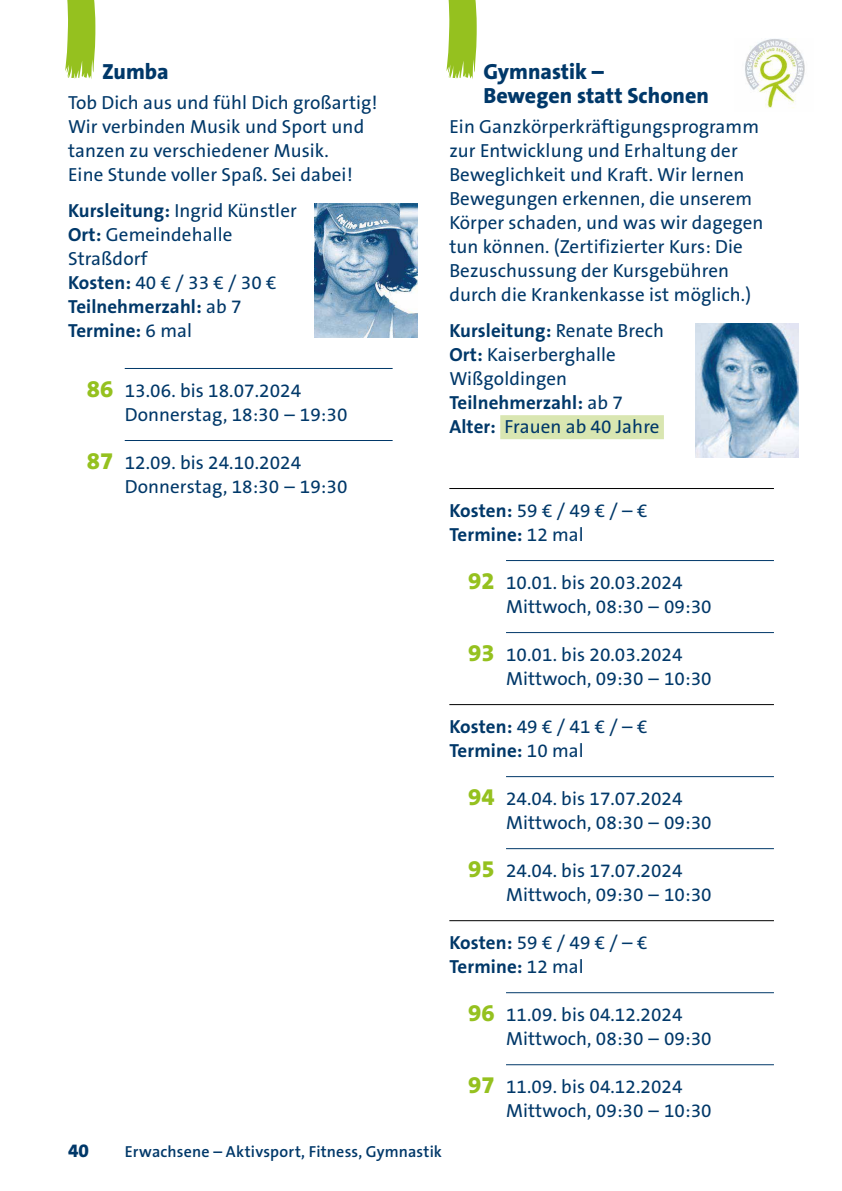
<style>
.page{position:relative;width:842px;height:1191px;background:#fff}
.page>*{position:absolute;margin:0;border:0;box-sizing:border-box;transform-origin:0 0}
.t1{font:800 22px/24px "The Sans B8";color:#003869}
.t2{font:19px/24px "The Sans B5 Plain";letter-spacing:.005em;color:#003869}
.t3{font:700 19px/24px "The Sans B7";letter-spacing:.005em;color:#003869}
.t4{font:800 19px "The Sans B8";color:#003869}
.t5{font:600 16px "The Sans B6";letter-spacing:.015em;color:#003869}
.s1{font-family:"The Sans B7";font-weight:700}
.s2{font-family:"The Sans B5 Plain";font-weight:400}
.s3{font-family:"The Sans B8";font-weight:800;font-size:24px;color:#95c11f}
</style>
<div class="page">
<hr style="left:125px;top:368px;width:268px;height:1px;background:#003869">
<hr style="left:125px;top:440px;width:268px;height:1px;background:#003869">
<svg style="left:65px;top:0;width:30px;height:79px;background:#a4c93f"></svg>
<img style="left:314px;top:203px;width:103px;height:134px">
<div style="left:500px;top:415px;width:164px;height:24px;background:#d9e6b1"></div>
<hr style="left:449px;top:488px;width:325px;height:1px;background:#000">
<hr style="left:506px;top:560px;width:268px;height:1px;background:#003869">
<hr style="left:506px;top:632px;width:268px;height:1px;background:#003869">
<hr style="left:449px;top:704px;width:325px;height:1px;background:#000">
<hr style="left:506px;top:776px;width:268px;height:1px;background:#003869">
<hr style="left:506px;top:848px;width:268px;height:1px;background:#003869">
<hr style="left:449px;top:920px;width:325px;height:1px;background:#000">
<hr style="left:506px;top:992px;width:268px;height:1px;background:#003869">
<hr style="left:506px;top:1064px;width:268px;height:1px;background:#003869">
<img style="left:745px;top:39px;width:60px;height:69px">
<svg style="left:446px;top:0;width:31px;height:79px;background:#a6cb44"></svg>
<img style="left:696px;top:323px;width:102px;height:134px">
<p class="t1" style="left:102px;top:60px;width:68px">Zumba</p>
<p class="t2" style="left:68px;top:91px;width:311px">Tob Dich aus und fühl Dich großartig!<br>Wir verbinden Musik und Sport und tanzen zu verschiedener Musik.<br>Eine Stunde voller Spaß. Sei dabei!</p>
<p class="t2" style="left:68px;top:199px;width:230px"><span class="s1">Kursleitung:</span> Ingrid Künstler<br><span class="s1">Ort:</span> Gemeindehalle<br>Straßdorf<br><span class="s1">Kosten:</span> 40 € / 33 € / 30 €</p>
<p class="t3" style="left:68px;top:295px;width:175px">Teilnehmerzahl: <span class="s2">ab 7<br></span>Termine: <span class="s2">6 mal</span></p>
<p class="t2" style="left:125px;top:379px;width:224px;text-indent:-38px"><span class="s3">86</span> 13.06. bis 18.07.2024<br>Donnerstag, 18:30 – 19:30</p>
<p class="t2" style="left:125px;top:451px;width:224px;text-indent:-38px"><span class="s3">87</span> 12.09. bis 24.10.2024<br>Donnerstag, 18:30 – 19:30</p>
<p class="t1" style="left:483px;top:60px;width:227px">Gymnastik –<br>Bewegen statt Schonen</p>
<p class="t2" style="left:449px;top:115px;width:316px">Ein Ganzkörperkräftigungsprogramm zur Entwicklung und Erhaltung der Beweglichkeit und Kraft. Wir lernen Bewegungen erkennen, die unserem Körper schaden, und was wir dagegen tun können. (Zertifizierter Kurs: Die Bezuschussung der Kursgebühren durch die Krankenkasse ist möglich.)</p>
<p class="t3" style="left:449px;top:319px;width:216px">Kursleitung: <span class="s2">Renate Brech</span></p>
<p class="t2" style="left:449px;top:343px;width:168px"><span class="s1">Ort:</span> Kaiserberghalle<br>Wißgoldingen</p>
<p class="t3" style="left:449px;top:391px;width:175px">Teilnehmerzahl: <span class="s2">ab 7</span></p>
<p class="t2" style="left:449px;top:415px;width:212px"><span class="s1">Alter:</span> Frauen ab 40 Jahre</p>
<p class="t2" style="left:449px;top:499px;width:200px"><span class="s1">Kosten:</span> 59 € / 49 € / – €</p>
<p class="t3" style="left:449px;top:523px;width:136px">Termine: <span class="s2">12 mal</span></p>
<p class="t2" style="left:506px;top:571px;width:207px;text-indent:-38px"><span class="s3">92</span> 10.01. bis 20.03.2024<br>Mittwoch, 08:30 – 09:30</p>
<p class="t2" style="left:506px;top:643px;width:207px;text-indent:-38px"><span class="s3">93</span> 10.01. bis 20.03.2024<br>Mittwoch, 09:30 – 10:30</p>
<p class="t2" style="left:449px;top:715px;width:200px"><span class="s1">Kosten:</span> 49 € / 41 € / – €</p>
<p class="t3" style="left:449px;top:739px;width:136px">Termine: <span class="s2">10 mal</span></p>
<p class="t2" style="left:506px;top:787px;width:207px;text-indent:-38px"><span class="s3">94</span> 24.04. bis 17.07.2024<br>Mittwoch, 08:30 – 09:30</p>
<p class="t2" style="left:506px;top:859px;width:207px;text-indent:-38px"><span class="s3">95</span> 24.04. bis 17.07.2024<br>Mittwoch, 09:30 – 10:30</p>
<p class="t2" style="left:449px;top:931px;width:200px"><span class="s1">Kosten:</span> 59 € / 49 € / – €</p>
<p class="t3" style="left:449px;top:955px;width:136px">Termine: <span class="s2">12 mal</span></p>
<p class="t2" style="left:506px;top:1003px;width:207px;text-indent:-38px"><span class="s3">96</span> 11.09. bis 04.12.2024<br>Mittwoch, 08:30 – 09:30</p>
<p class="t2" style="left:506px;top:1075px;width:207px;text-indent:-38px"><span class="s3">97</span> 11.09. bis 04.12.2024<br>Mittwoch, 09:30 – 10:30</p>
<p class="t4" style="left:68px;top:1140px;width:22px">40</p>
<p class="t5" style="left:125px;top:1143px;width:319px">Erwachsene – Aktivsport, Fitness, Gymnastik</p>
</div>
